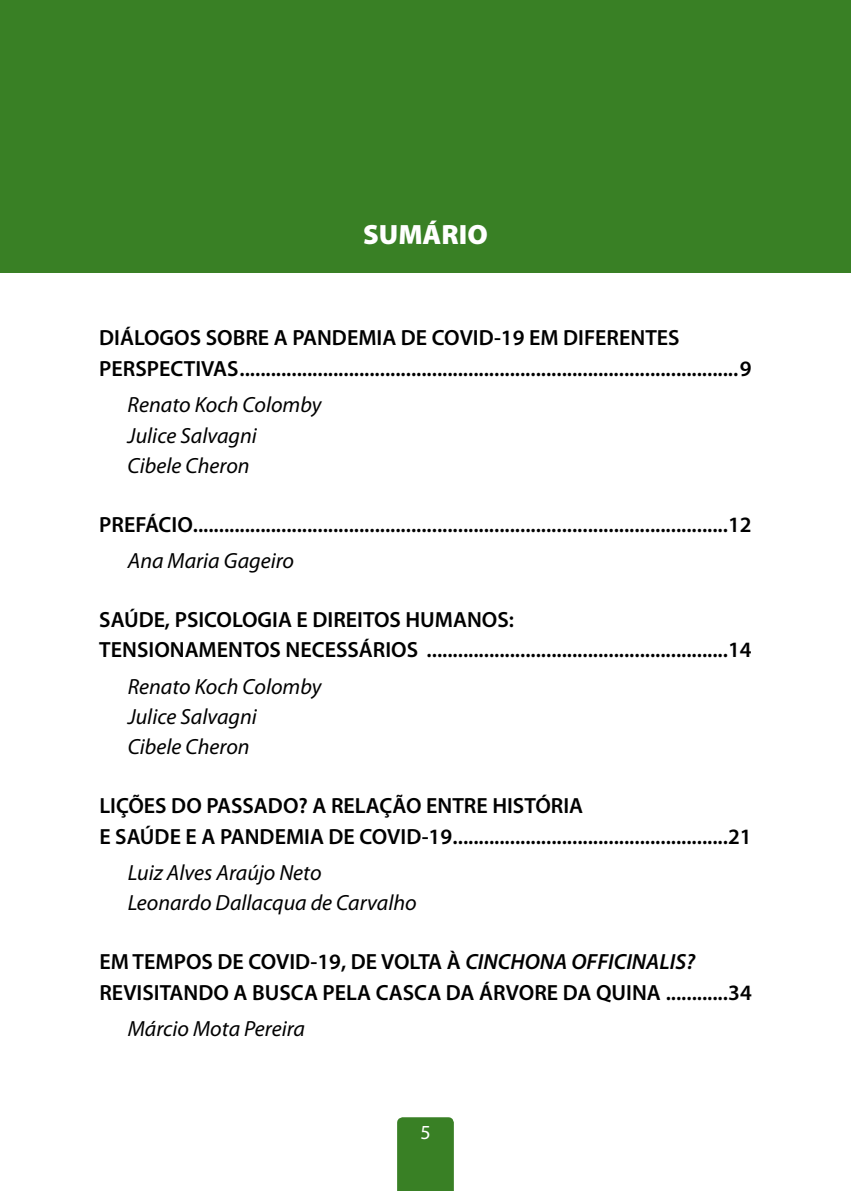
<style>
.page{position:relative;width:851px;height:1191px;background:#fff}
.page>*{position:absolute;margin:0;border:0;box-sizing:border-box;transform-origin:0 0}
.t1{font:900 28px "Myriad Pro";color:#fff}
.t2{font:600 22px/30.4px "Myriad Pro";color:#000}
.t3{font:italic 22px/30.4px "Myriad Pro";color:#000}
.t4{font:20px "Myriad Pro";color:#fff}
.s1{font-style:italic}
</style>
<div class="page">
<div style="left:397px;top:1117px;width:57px;height:74px;background:#398025"></div>
<div style="left:0;top:0;width:850px;height:272px;background:#398025"></div>
<p class="t1" style="left:363px;top:218px;width:126px">SUMÁRIO</p>
<p class="t2" style="left:99px;top:322px;width:653px">DIÁLOGOS SOBRE A PANDEMIA DE COVID-19 EM DIFERENTES<br>PERSPECTIVAS................................................................................................9</p>
<p class="t3" style="left:128px;top:389px;width:195px">Renato Koch Colomby<br>Julice Salvagni<br>Cibele Cheron</p>
<p class="t2" style="left:99px;top:509px;width:653px">PREFÁCIO.......................................................................................................12</p>
<p class="t3" style="left:128px;top:545px;width:168px">Ana Maria Gageiro</p>
<p class="t2" style="left:99px;top:603px;width:653px">SAÚDE, PSICOLOGIA E DIREITOS HUMANOS:<br>TENSIONAMENTOS NECESSÁRIOS ..........................................................14</p>
<p class="t3" style="left:128px;top:670px;width:195px">Renato Koch Colomby<br>Julice Salvagni<br>Cibele Cheron</p>
<p class="t2" style="left:99px;top:790px;width:653px">LIÇÕES DO PASSADO? A RELAÇÃO ENTRE HISTÓRIA<br>E SAÚDE E A PANDEMIA DE COVID-19.....................................................21</p>
<p class="t3" style="left:128px;top:857px;width:290px">Luiz Alves Araújo Neto<br>Leonardo Dallacqua de Carvalho</p>
<p class="t2" style="left:99px;top:946px;width:653px">EM TEMPOS DE COVID-19, DE VOLTA À <span class="s1">CINCHONA OFFICINALIS?<br></span>REVISITANDO A BUSCA PELA CASCA DA ÁRVORE DA QUINA ............34</p>
<p class="t3" style="left:128px;top:1013px;width:179px">Márcio Mota Pereira</p>
<p class="t4" style="left:420px;top:1119px;width:12px">5</p>
</div>
